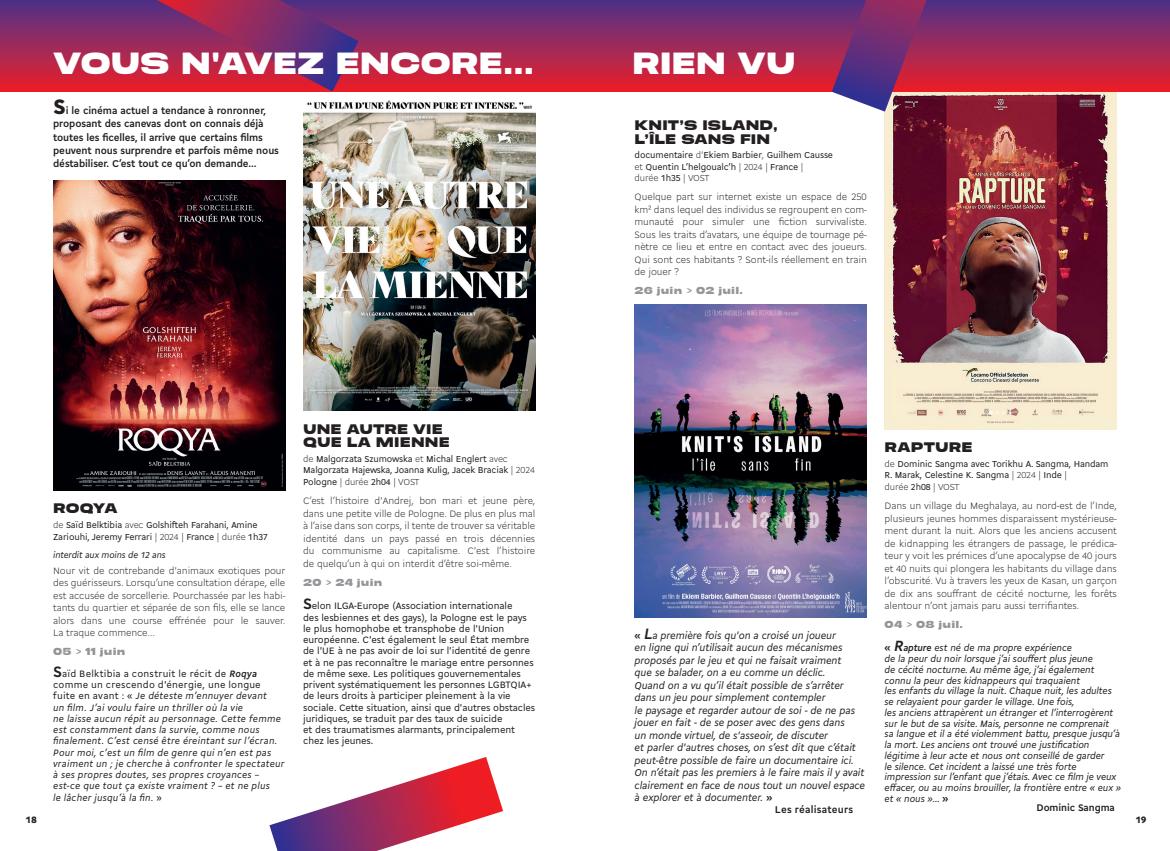
<style>
.page{position:relative;width:1170px;height:851px;background:#fff}
.page>*{position:absolute;margin:0;border:0;box-sizing:border-box;transform-origin:0 0}
.TITRE_PAGE{font:900 26.25px "Media Sans Text Extended";letter-spacing:-.005em;color:#fff}
.TITRE{font:900 11.88px "Media Sans Text Extended";letter-spacing:.01em;color:#231f20}
.TEXTE{font:italic 10.75px/12.5px "Cogito";letter-spacing:-.01em;color:#231f20}
.TEXTE_2{font:700 10.62px/13.1px "Cogito";letter-spacing:-.01em;color:#231f20}
.TEXTE-2{font:700 10.62px "Cogito";letter-spacing:.015em;color:#231f20}
.TEXTE-3{font:700 10.38px "Cogito";letter-spacing:-.01em;color:#231f20}
.INFOS{font:300 10px/12.5px "Cogito";letter-spacing:-.01em;color:#231f20;text-align:justify}
.TEXTE-4{font:italic 10px/10.8px "Cogito";letter-spacing:-.01em;color:#231f20}
.TEXTE-5{font:10px/11.2px "Cogito";letter-spacing:-.01em;color:#231f20}
.TITRE-2{font:italic 10px/11.2px "Cogito";letter-spacing:.015em;color:#231f20}
.TITRE-3{font:300 10px/12.5px "Cogito";letter-spacing:-.01em;color:#231f20;text-align:justify}
.t1{font:900 10px "Cogito";color:#231f20}
.INFOS-2{font:9.38px/11.2px "Cogito";letter-spacing:-.015em;color:#231f20}
.INFOS-3{font:italic 9.38px "Cogito";letter-spacing:-.015em;color:#231f20}
.INFOS-4{font:900 8.75px "Media Sans Text Extended";letter-spacing:.025em;color:#939598}
.TITRE-4{font:900 8.75px "Media Sans Text Extended";letter-spacing:.025em;color:#939598}
.TEXTE-6{font:900 8.75px "Media Sans Text Extended";letter-spacing:.025em;color:#939598}
.s1{font-weight:900;font-size:22.5px}
.s2{font-weight:300}
.s3{font-weight:700;font-style:normal;font-size:16.25px}
.s4{font-style:normal}
.s5{font-weight:700}
.s6{font-weight:700;font-size:16.25px}
.s7{font-weight:700;font-style:normal;font-size:10.62px}
.s8{font-weight:700;font-size:16px}
</style>
<div class="page">
<img style="left:53px;top:181px;width:232px;height:309px">
<img style="left:303px;top:100px;width:232px;height:310px">
<img style="left:634px;top:305px;width:232px;height:312px">
<img style="left:884px;top:92px;width:232px;height:337px">
<svg style="left:269px;top:757px;width:234px;height:93px"></svg>
<div style="left:0;top:0;width:1169px;height:92px;background:linear-gradient(to bottom,#4e3289,#ea1f2a)"></div>
<svg style="left:157px;top:0;width:201px;height:91px;background:#94295d"></svg>
<svg style="left:831px;top:0;width:95px;height:112px;background:#803a74"></svg>
<p class="TITRE_PAGE" style="left:53px;top:41px;width:482px">VOUS N'AVEZ ENCORE...</p>
<p class="TITRE_PAGE" style="left:632px;top:41px;width:165px">RIEN VU</p>
<p class="TEXTE_2" style="left:53px;top:104px;width:227px"><span class="s1">S</span>i le cinéma actuel a tendance à ronronner, proposant des canevas dont on connais déjà toutes les ficelles, il arrive que certains films peuvent nous surprendre et parfois même nous déstabiliser. C’est tout ce qu’on demande…</p>
<p class="TITRE" style="left:53px;top:498px;width:66px">ROQYA</p>
<p class="INFOS-2" style="left:53px;top:519px;width:216px"><span class="s2">de</span> Saïd Belktibia <span class="s2">avec</span> Golshifteh Farahani, Amine<br>Zariouhi, Jeremy Ferrari <span class="s2">| 2024 |</span> France <span class="s2">| durée</span> 1h37</p>
<p class="INFOS-3" style="left:53px;top:548px;width:114px">interdit aux moins de 12 ans</p>
<p class="INFOS" style="left:53px;top:563px;width:234px">Nour vit de contrebande d'animaux exotiques pour des guérisseurs. Lorsqu’une consultation dérape, elle est accusée de sorcellerie. Pourchassée par les habi&shy;tants du quartier et séparée de son fils, elle se lance alors dans une course effrénée pour le sauver.<br>La traque commence…</p>
<p class="TEXTE-6" style="left:53px;top:644px;width:74px">05 &gt; 11 juin</p>
<p class="TITRE-2" style="left:53px;top:667px;width:233px"><span class="s3">S</span><span class="s4">aïd Belktibia a construit le récit de</span> <span class="s5">Roqya </span><span class="s4">comme un crescendo d'énergie, une longue fuite en avant : «</span> Je déteste m’ennuyer devant<br>un film. J’ai voulu faire un thriller où la vie<br>ne laisse aucun répit au personnage. Cette femme est constamment dans la survie, comme nous finalement. C’est censé être éreintant sur l’écran.<br>Pour moi, c’est un film de genre qui n’en est pas vraiment un ; je cherche à confronter le spectateur à ses propres doutes, ses propres croyances – est-ce que tout ça existe vraiment ? – et ne plus<br>le lâcher jusqu’à la fin. <span class="s4">»</span></p>
<p class="TITRE" style="left:303px;top:419px;width:141px">UNE AUTRE VIE</p>
<p class="TITRE" style="left:303px;top:432px;width:148px">QUE LA MIENNE</p>
<p class="INFOS-2" style="left:303px;top:453px;width:233px"><span class="s2">de</span> Malgorzata Szumowska <span class="s2">et</span> Michal Englert <span class="s2">avec<br></span>Malgorzata Hajewska, Joanna Kulig, Jacek Braciak <span class="s2">| 2024<br></span>Pologne <span class="s2">| durée</span> 2h04 <span class="s2">| VOST</span></p>
<p class="INFOS" style="left:303px;top:494px;width:234px">C’est l’histoire d'Andrej, bon mari et jeune père, dans une petite ville de Pologne. De plus en plus mal à l’aise dans son corps, il tente de trouver sa véritable identité dans un pays passé en trois décennies du communisme au capitalisme. C'est l’histoire de quelqu’un à qui on interdit d’être soi-même.</p>
<p class="INFOS-4" style="left:303px;top:575px;width:81px">20 &gt; 24 juin</p>
<p class="TEXTE-5" style="left:303px;top:599px;width:234px"><span class="s6">S</span>elon ILGA-Europe (Association internationale<br>des lesbiennes et des gays), la Pologne est le pays le plus homophobe et transphobe de l'Union européenne. C'est également le seul État membre de l'UE à ne pas avoir de loi sur l'identité de genre et à ne pas reconnaître le mariage entre personnes de même sexe. Les politiques gouvernementales privent systématiquement les personnes LGBTQIA+ de leurs droits à participer pleinement à la vie sociale. Cette situation, ainsi que d'autres obstacles juridiques, se traduit par des taux de suicide<br>et des traumatismes alarmants, principalement chez les jeunes.</p>
<p class="TITRE" style="left:634px;top:115px;width:144px">KNIT’S ISLAND,</p>
<p class="TITRE" style="left:634px;top:129px;width:137px">L’ÎLE SANS FIN</p>
<p class="INFOS-2" style="left:634px;top:149px;width:200px">documentaire <span class="s2">d'</span>Ekiem Barbier<span class="s2">,</span> Guilhem Causse <span class="s2">et</span> Quentin L’helgoualc’h <span class="s2">| 2024 |</span> France <span class="s2">|<br>durée</span> 1h35 <span class="s2">| VOST</span></p>
<p class="TITRE-3" style="left:634px;top:190px;width:234px">Quelque part sur internet existe un espace de 250 km² dans lequel des individus se regroupent en com&shy;munauté pour simuler une fiction survivaliste.<br>Sous les traits d’avatars, une équipe de tournage pé&shy;nètre ce lieu et entre en contact avec des joueurs.<br>Qui sont ces habitants ? Sont-ils réellement en train de jouer ?</p>
<p class="TITRE-4" style="left:634px;top:283px;width:110px">26 juin &gt; 02 juil.</p>
<p class="TEXTE" style="left:634px;top:628px;width:232px"><span class="s7">«</span> <span class="s6">L</span>a première fois qu'on a croisé un joueur<br>en ligne qui n’utilisait aucun des mécanismes proposés par le jeu et qui ne faisait vraiment<br>que se balader, on a eu comme un déclic.<br>Quand on a vu qu’il était possible de s’arrêter dans un jeu pour simplement contempler<br>le paysage et regarder autour de soi - de ne pas jouer en fait - de se poser avec des gens dans<br>un monde virtuel, de s'asseoir, de discuter<br>et parler d'autres choses, on s’est dit que c’était peut-être possible de faire un documentaire ici.<br>On n’était pas les premiers à le faire mais il y avait clairement en face de nous tout un nouvel espace à explorer et à documenter. <span class="s7">»</span></p>
<p class="TEXTE-2" style="left:774px;top:802px;width:80px">Les réalisateurs</p>
<p class="TITRE" style="left:884px;top:437px;width:89px">RAPTURE</p>
<p class="INFOS-2" style="left:884px;top:457px;width:225px"><span class="s2">de</span> Dominic Sangma avec Torikhu A. Sangma, Handam<br>R. Marak, Celestine K. Sangma <span class="s2">| 2024 |</span> Inde <span class="s2">|<br>durée</span> 2h08 <span class="s2">| VOST</span></p>
<p class="INFOS" style="left:884px;top:499px;width:234px">Dans un village du Meghalaya, au nord-est de l’Inde, plusieurs jeunes hommes disparaissent mystérieuse&shy;ment durant la nuit. Alors que les anciens accusent de kidnapping les étrangers de passage, le prédica&shy;teur y voit les prémices d’une apocalypse de 40 jours et 40 nuits qui plongera les habitants du village dans l’obscurité. Vu à travers les yeux de Kasan, un garçon de dix ans souffrant de cécité nocturne, les forêts alentour n’ont jamais paru aussi terrifiantes.</p>
<p class="INFOS-4" style="left:884px;top:617px;width:80px">04 &gt; 08 juil.</p>
<p class="TEXTE-4" style="left:884px;top:642px;width:238px"><span class="s7">«</span> <span class="s8">R</span><span class="s5">apture</span> est né de ma propre expérience<br>de la peur du noir lorsque j’ai souffert plus jeune<br>de cécité nocturne. Au même âge, j’ai également connu la peur des kidnappeurs qui traquaient<br>les enfants du village la nuit. Chaque nuit, les adultes se relayaient pour garder le village. Une fois,<br>les anciens attrapèrent un étranger et l’interrogèrent sur le but de sa visite. Mais, personne ne comprenait<br>sa langue et il a été violemment battu, presque jusqu’à la mort. Les anciens ont trouvé une justification légitime à leur acte et nous ont conseillé de garder<br>le silence. Cet incident a laissé une très forte impression sur l’enfant que j’étais. Avec ce film je veux effacer, ou au moins brouiller, la frontière entre « eux » et « nous »... <span class="s7">»</span></p>
<p class="TEXTE-3" style="left:1036px;top:799px;width:80px">Dominic Sangma</p>
<p class="t1" style="left:26px;top:812px;width:12px">18</p>
<p class="t1" style="left:1135px;top:812px;width:12px">19</p>
</div>
